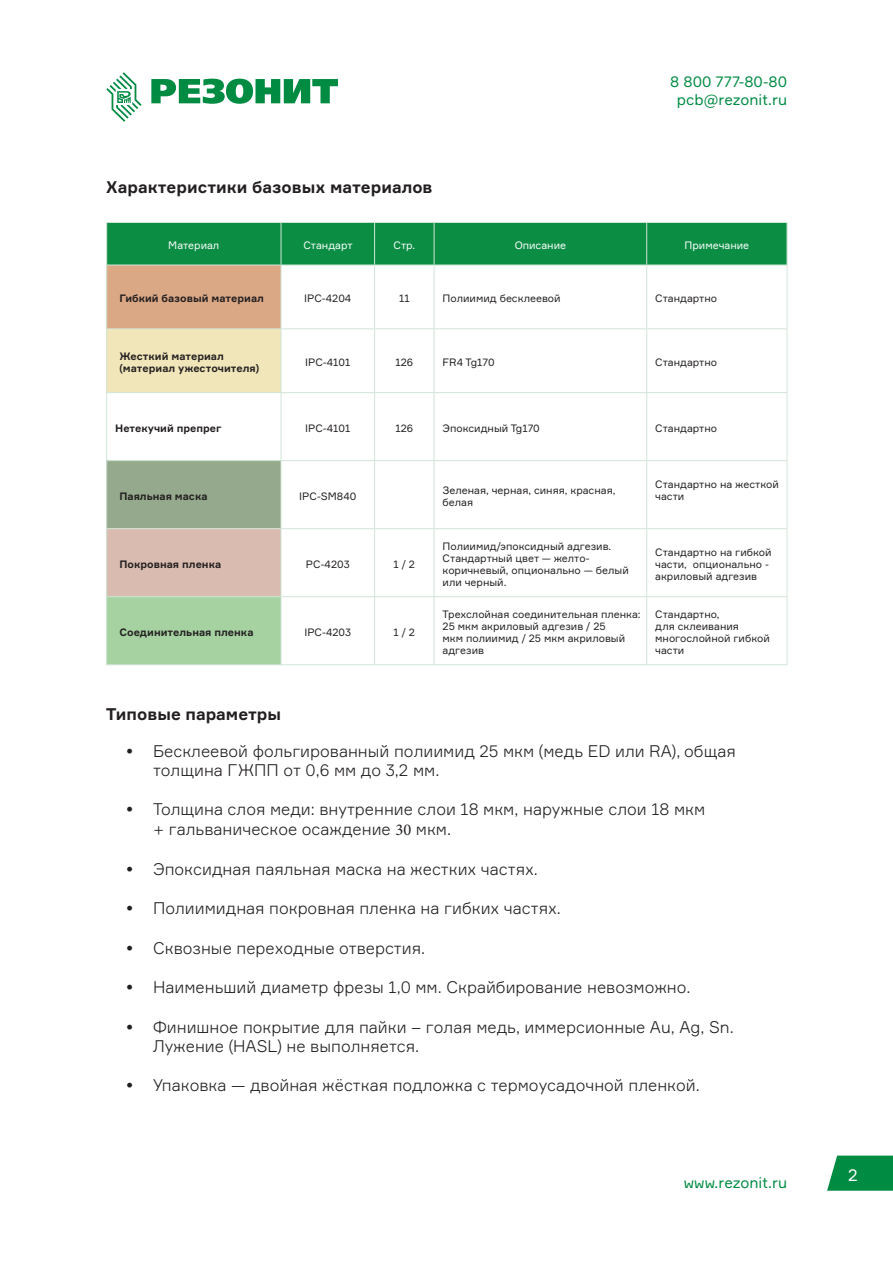
<style>
.page{position:relative;width:893px;height:1263px;background:#fff}
.page>*{position:absolute;margin:0;border:0;box-sizing:border-box;transform-origin:0 0}
.t1{font:300 16.5px/18.9px "Formular";color:#231f20}
.t2{font:700 16.5px "Formular";color:#231f20}
.t3{font:16.5px "Formular";color:#fff}
.t4{font:15px/18px "Formular";color:#008b43;text-align:center}
.t5{font:10.5px/12px "Formular";color:#231f20}
.t6{font:700 10.5px/12.6px "Formular";color:#231f20}
.t7{font:10.5px "Formular";color:#fff}
.s1{font-family:"Minion Pro";font-weight:400}
</style>
<div class="page">
<svg style="left:827px;top:1155px;width:66px;height:36px;background:#199655"></svg>
<svg style="left:151px;top:79px;width:187px;height:25px"></svg>
<svg style="left:106px;top:72px;width:36px;height:50px"></svg>
<div style="left:107px;top:223px;width:680px;height:42px;background:#0b8e44"></div>
<div style="left:107px;top:265px;width:174px;height:64px;background:#dba886"></div>
<div style="left:107px;top:329px;width:174px;height:64px;background:#f1e6b9"></div>
<div style="left:107px;top:461px;width:174px;height:68px;background:#95aa8c"></div>
<div style="left:107px;top:529px;width:174px;height:68px;background:#d9bcaf"></div>
<div style="left:107px;top:597px;width:174px;height:68px;background:#a6d2a2"></div>
<hr style="left:106px;top:265px;width:1px;height:64px;background:#d1e5d7">
<hr style="left:106px;top:329px;width:1px;height:63px;background:#d1e5d7">
<hr style="left:106px;top:461px;width:1px;height:68px;background:#d1e5d7">
<hr style="left:106px;top:529px;width:1px;height:68px;background:#d1e5d7">
<hr style="left:106px;top:597px;width:1px;height:67px;background:#d1e5d7">
<hr style="left:281px;top:265px;width:1px;height:63px;background:#d1e5d7">
<hr style="left:374px;top:265px;width:1px;height:63px;background:#d1e5d7">
<hr style="left:434px;top:265px;width:1px;height:63px;background:#d1e5d7">
<hr style="left:646px;top:265px;width:1px;height:63px;background:#d1e5d7">
<hr style="left:787px;top:265px;width:1px;height:64px;background:#d1e5d7">
<hr style="left:281px;top:329px;width:1px;height:63px;background:#d1e5d7">
<hr style="left:374px;top:329px;width:1px;height:63px;background:#d1e5d7">
<hr style="left:374px;top:393px;width:1px;height:67px;background:#d1e5d7">
<hr style="left:434px;top:329px;width:1px;height:63px;background:#d1e5d7">
<hr style="left:434px;top:393px;width:1px;height:67px;background:#d1e5d7">
<hr style="left:646px;top:329px;width:1px;height:63px;background:#d1e5d7">
<hr style="left:646px;top:393px;width:1px;height:67px;background:#d1e5d7">
<hr style="left:787px;top:329px;width:1px;height:63px;background:#d1e5d7">
<hr style="left:787px;top:393px;width:1px;height:67px;background:#d1e5d7">
<hr style="left:281px;top:461px;width:1px;height:67px;background:#d1e5d7">
<hr style="left:374px;top:461px;width:1px;height:67px;background:#d1e5d7">
<hr style="left:434px;top:461px;width:1px;height:67px;background:#d1e5d7">
<hr style="left:106px;top:393px;width:1px;height:67px;background:#d1e5d7">
<hr style="left:646px;top:461px;width:1px;height:67px;background:#d1e5d7">
<hr style="left:281px;top:393px;width:1px;height:67px;background:#d1e5d7">
<hr style="left:787px;top:461px;width:1px;height:68px;background:#d1e5d7">
<hr style="left:281px;top:529px;width:1px;height:67px;background:#d1e5d7">
<hr style="left:374px;top:529px;width:1px;height:67px;background:#d1e5d7">
<hr style="left:434px;top:529px;width:1px;height:67px;background:#d1e5d7">
<hr style="left:646px;top:529px;width:1px;height:67px;background:#d1e5d7">
<hr style="left:787px;top:529px;width:1px;height:68px;background:#d1e5d7">
<hr style="left:281px;top:597px;width:1px;height:67px;background:#d1e5d7">
<hr style="left:374px;top:597px;width:1px;height:67px;background:#d1e5d7">
<hr style="left:434px;top:597px;width:1px;height:67px;background:#d1e5d7">
<hr style="left:646px;top:597px;width:1px;height:67px;background:#d1e5d7">
<hr style="left:787px;top:597px;width:1px;height:67px;background:#d1e5d7">
<hr style="left:107px;top:328px;width:174px;height:1px;background:#d1e5d7">
<hr style="left:281px;top:328px;width:94px;height:1px;background:#d1e5d7">
<hr style="left:375px;top:328px;width:59px;height:1px;background:#d1e5d7">
<hr style="left:375px;top:392px;width:59px;height:1px;background:#d1e5d7">
<hr style="left:434px;top:328px;width:213px;height:1px;background:#d1e5d7">
<hr style="left:434px;top:392px;width:213px;height:1px;background:#d1e5d7">
<hr style="left:647px;top:328px;width:140px;height:1px;background:#d1e5d7">
<hr style="left:647px;top:392px;width:140px;height:1px;background:#d1e5d7">
<hr style="left:281px;top:392px;width:94px;height:1px;background:#d1e5d7">
<hr style="left:281px;top:460px;width:94px;height:1px;background:#d1e5d7">
<hr style="left:375px;top:460px;width:59px;height:1px;background:#d1e5d7">
<hr style="left:434px;top:460px;width:213px;height:1px;background:#d1e5d7">
<hr style="left:106px;top:392px;width:175px;height:1px;background:#d1e5d7">
<hr style="left:106px;top:460px;width:175px;height:1px;background:#d1e5d7">
<hr style="left:647px;top:460px;width:140px;height:1px;background:#d1e5d7">
<hr style="left:107px;top:528px;width:174px;height:1px;background:#d1e5d7">
<hr style="left:281px;top:528px;width:94px;height:1px;background:#d1e5d7">
<hr style="left:375px;top:528px;width:59px;height:1px;background:#d1e5d7">
<hr style="left:434px;top:528px;width:213px;height:1px;background:#d1e5d7">
<hr style="left:647px;top:528px;width:140px;height:1px;background:#d1e5d7">
<hr style="left:107px;top:596px;width:174px;height:1px;background:#d1e5d7">
<hr style="left:281px;top:596px;width:94px;height:1px;background:#d1e5d7">
<hr style="left:375px;top:596px;width:59px;height:1px;background:#d1e5d7">
<hr style="left:434px;top:596px;width:213px;height:1px;background:#d1e5d7">
<hr style="left:647px;top:596px;width:140px;height:1px;background:#d1e5d7">
<hr style="left:106px;top:664px;width:175px;height:1px;background:#d1e5d7">
<hr style="left:281px;top:664px;width:94px;height:1px;background:#d1e5d7">
<hr style="left:375px;top:664px;width:59px;height:1px;background:#d1e5d7">
<hr style="left:434px;top:664px;width:213px;height:1px;background:#d1e5d7">
<hr style="left:647px;top:664px;width:140px;height:1px;background:#d1e5d7">
<hr style="left:106px;top:223px;width:1px;height:42px;background:#d1e5d7">
<hr style="left:106px;top:222px;width:175px;height:1px;background:#d1e5d7">
<hr style="left:281px;top:222px;width:94px;height:1px;background:#d1e5d7">
<hr style="left:375px;top:222px;width:59px;height:1px;background:#d1e5d7">
<hr style="left:434px;top:222px;width:213px;height:1px;background:#d1e5d7">
<hr style="left:647px;top:222px;width:140px;height:1px;background:#d1e5d7">
<hr style="left:281px;top:223px;width:1px;height:42px;background:#d1e5d7">
<hr style="left:374px;top:223px;width:1px;height:42px;background:#d1e5d7">
<hr style="left:434px;top:223px;width:1px;height:42px;background:#d1e5d7">
<hr style="left:646px;top:223px;width:1px;height:42px;background:#d1e5d7">
<hr style="left:787px;top:223px;width:1px;height:42px;background:#d1e5d7">
<hr style="left:107px;top:265px;width:174px;height:1px;background:#d1e5d7">
<hr style="left:281px;top:265px;width:94px;height:1px;background:#d1e5d7">
<hr style="left:375px;top:265px;width:59px;height:1px;background:#d1e5d7">
<hr style="left:434px;top:265px;width:213px;height:1px;background:#d1e5d7">
<hr style="left:647px;top:265px;width:140px;height:1px;background:#d1e5d7">
<p class="t2" style="left:106px;top:177px;width:328px">Характеристики базовых материалов</p>
<p class="t4" style="left:670px;top:72px;width:118px">8 800 777-80-80 pcb@rezonit.ru</p>
<p class="t7" style="left:168px;top:239px;width:53px">Материал</p>
<p class="t7" style="left:303px;top:239px;width:51px">Стандарт</p>
<p class="t7" style="left:394px;top:239px;width:23px">Стр.</p>
<p class="t7" style="left:515px;top:239px;width:53px">Описание</p>
<p class="t7" style="left:685px;top:239px;width:66px">Примечание</p>
<p class="t6" style="left:119px;top:292px;width:146px">Гибкий базовый материал</p>
<p class="t5" style="left:304px;top:292px;width:49px">IPC-4204</p>
<p class="t5" style="left:399px;top:292px;width:12px">11</p>
<p class="t5" style="left:443px;top:292px;width:120px">Полиимид бесклеевой</p>
<p class="t5" style="left:655px;top:292px;width:63px">Стандартно</p>
<p class="t6" style="left:119px;top:349px;width:141px">Жесткий материал (материал ужесточителя)</p>
<p class="t5" style="left:305px;top:356px;width:47px">IPC-4101</p>
<p class="t5" style="left:396px;top:356px;width:19px">126</p>
<p class="t5" style="left:443px;top:356px;width:53px">FR4 Tg170</p>
<p class="t5" style="left:655px;top:356px;width:63px">Стандартно</p>
<p class="t6" style="left:115px;top:422px;width:108px">Нетекучий препрег</p>
<p class="t5" style="left:305px;top:422px;width:47px">IPC-4101</p>
<p class="t5" style="left:395px;top:422px;width:19px">126</p>
<p class="t5" style="left:443px;top:422px;width:99px">Эпоксидный Tg170</p>
<p class="t5" style="left:655px;top:422px;width:63px">Стандартно</p>
<p class="t6" style="left:119px;top:490px;width:90px">Паяльная маска</p>
<p class="t5" style="left:299px;top:490px;width:59px">IPC-SM840</p>
<p class="t5" style="left:443px;top:484px;width:174px">Зеленая, черная, синяя, красная, белая</p>
<p class="t5" style="left:655px;top:478px;width:125px">Стандартно на жесткой части</p>
<p class="t6" style="left:119px;top:558px;width:103px">Покровная пленка</p>
<p class="t5" style="left:306px;top:558px;width:45px">PC-4203</p>
<p class="t5" style="left:394px;top:558px;width:23px">1 / 2</p>
<p class="t6" style="left:119px;top:626px;width:136px">Соединительная пленка</p>
<p class="t5" style="left:304px;top:626px;width:48px">IPC-4203</p>
<p class="t5" style="left:394px;top:626px;width:23px">1 / 2</p>
<p class="t5" style="left:443px;top:540px;width:188px">Полиимид/эпоксидный адгезив.<br>Стандартный цвет — желто&shy;коричневый, опционально — белый или черный.</p>
<p class="t5" style="left:655px;top:546px;width:118px">Стандартно на гибкой части, опционально - акриловый адгезив</p>
<p class="t5" style="left:443px;top:608px;width:200px">Трехслойная соединительная пленка:<br>25 мкм акриловый адгезив / 25<br>мкм полиимид / 25 мкм акриловый адгезив</p>
<p class="t5" style="left:655px;top:608px;width:116px">Стандартно,<br>для склеивания многослойной гибкой части</p>
<p class="t2" style="left:106px;top:703px;width:176px">Типовые параметры</p>
<p class="t1" style="left:153px;top:741px;width:584px;text-indent:-27px">• Бесклеевой фольгированный полиимид 25 мкм (медь ED или RA), общая толщина ГЖПП от 0,6 мм до 3,2 мм.</p>
<p class="t1" style="left:153px;top:799px;width:554px;line-height:19.8px;text-indent:-27px">• Толщина слоя меди: внутренние слои 18 мкм, наружные слои 18 мкм + гальваническое осаждение <span class="s1">30</span> мкм.</p>
<p class="t1" style="left:126px;top:859px;width:413px">• Эпоксидная паяльная маска на жестких частях.</p>
<p class="t1" style="left:126px;top:898px;width:436px">• Полиимидная покровная пленка на гибких частях.</p>
<p class="t1" style="left:126px;top:938px;width:301px">• Сквозные переходные отверстия.</p>
<p class="t1" style="left:126px;top:978px;width:566px">• Наименьший диаметр фрезы 1,0 мм. Скрайбирование невозможно.</p>
<p class="t1" style="left:153px;top:1017px;width:582px;text-indent:-27px">• Финишное покрытие для пайки – голая медь, иммерсионные Au, Ag, Sn.<br>Лужение (HASL) не выполняется.</p>
<p class="t1" style="left:126px;top:1076px;width:575px">• Упаковка — двойная жёсткая подложка с термоусадочной пленкой.</p>
<p class="t4" style="left:684px;top:1173px;width:105px">www.rezonit.ru</p>
<p class="t3" style="left:848px;top:1165px;width:11px">2</p>
</div>
